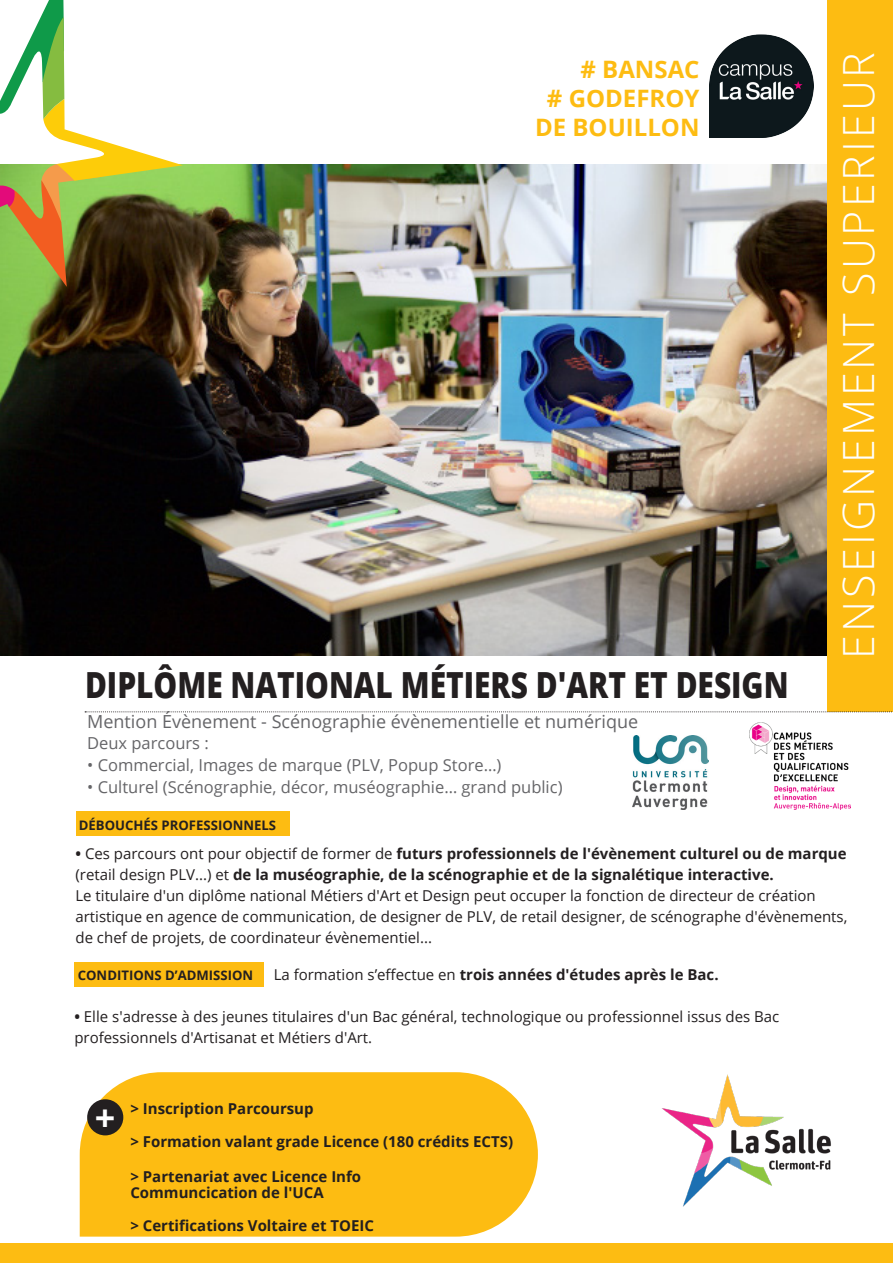
<style>
.page{position:relative;width:893px;height:1263px;background:#fff}
.page>*{position:absolute;margin:0;border:0;box-sizing:border-box;transform-origin:0 0}
.t1{font:300 43.05px "Open Sans";letter-spacing:.07em;color:#fff}
.t2{font:800 36px "Open Sans";color:#231f20;scale:.83 1}
.t3{font:700 36px "Open Sans";color:#fff}
.t4{font:700 24px/28.8px "Open Sans";color:#fdbc12;text-align:center}
.t5{font:18px "Open Sans";color:#656568}
.t6{font:16.5px "Open Sans";color:#656568}
.t7{font:700 15px/21px "Open Sans";color:#231f20}
.t8{font:15px/21px "Open Sans";color:#231f20}
.t9{font:700 13.2px "Open Sans";color:#231f20}
.s1{font-weight:400}
.s2{font-weight:700}
</style>
<div class="page">
<img style="left:749px;top:723px;width:102px;height:87px">
<img style="left:0;top:165px;width:827px;height:491px">
<div style="left:827px;top:0;width:66px;height:711px;background:#fdbc12"></div>
<div style="left:0;top:1243px;width:893px;height:20px;background:#fdbc12"></div>
<svg style="left:0;top:0;width:183px;height:287px"></svg>
<img style="left:710px;top:34px;width:104px;height:104px">
<div style="left:77px;top:811px;width:213px;height:25px;background:#fdbc12"></div>
<div style="left:74px;top:963px;width:190px;height:24px;background:#fdbc12"></div>
<div style="left:80px;top:1072px;width:458px;height:164px;background:#fdbc12"></div>
<div style="left:87px;top:1099px;width:36px;height:36px;background:#231f20;border-radius:50%"></div>
<svg style="left:85px;top:711px;width:808px;height:1px"></svg>
<img style="left:662px;top:1074px;width:169px;height:133px">
<img style="left:632px;top:735px;width:77px;height:74px">
<p class="t4" style="left:580px;top:54px;width:121px"># BANSAC</p>
<p class="t4" style="left:535px;top:83px;width:166px"># GODEFROY<br>DE BOUILLON</p>
<p class="t2" style="left:85px;top:658px;width:849px">DIPLÔME NATIONAL MÉTIERS D'ART ET DESIGN</p>
<p class="t5" style="left:87px;top:709px;width:552px">Mention Évènement - Scénographie évènementielle et numérique</p>
<p class="t6" style="left:87px;top:732px;width:123px">Deux parcours :</p>
<p class="t6" style="left:87px;top:754px;width:416px">• Commercial, Images de marque (PLV, Popup Store…)</p>
<p class="t6" style="left:87px;top:775px;width:477px">• Culturel (Scénographie, décor, muséographie… grand public)</p>
<p class="t1" style="left:829px;top:659px;width:609px;rotate:-90deg">ENSEIGNEMENT SUPERIEUR</p>
<p class="t9" style="left:79px;top:816px;width:199px">DÉBOUCHÉS PROFESSIONNELS</p>
<p class="t7" style="left:75px;top:842px;width:773px">• <span class="s1">Ces parcours ont pour objectif de former de</span> futurs professionnels de l'évènement culturel ou de marque <span class="s1">(retail design PLV...) et</span> de la muséographie, de la scénographie et de la signalétique interactive.</p>
<p class="t8" style="left:75px;top:884px;width:773px">Le titulaire d'un diplôme national Métiers d'Art et Design peut occuper la fonction de directeur de création artistique en agence de communication, de designer de PLV, de retail designer, de scénographe d'évènements, de chef de projets, de coordinateur évènementiel...</p>
<p class="t9" style="left:78px;top:966px;width:177px">CONDITIONS D’ADMISSION</p>
<p class="t7" style="left:274px;top:964px;width:446px"><span class="s1">La formation s’effectue en</span> trois années d'études après le Bac.</p>
<p class="t8" style="left:74px;top:1006px;width:706px"><span class="s2">•</span> Elle s'adresse à des jeunes titulaires d'un Bac général, technologique ou professionnel issus des Bac professionnels d'Artisanat et Métiers d'Art.</p>
<p class="t3" style="left:95px;top:1092px;width:22px">+</p>
<p class="t7" style="left:130px;top:1098px;width:185px">&gt; Inscription Parcoursup</p>
<p class="t7" style="left:130px;top:1131px;width:384px">&gt; Formation valant grade Licence (180 crédits ECTS)</p>
<p class="t7" style="left:130px;top:1165px;width:232px">&gt; Partenariat avec Licence Info</p>
<p class="t7" style="left:130px;top:1182px;width:195px">Communcication de l'UCA</p>
<p class="t7" style="left:130px;top:1215px;width:245px">&gt; Certifications Voltaire et TOEIC</p>
</div>
